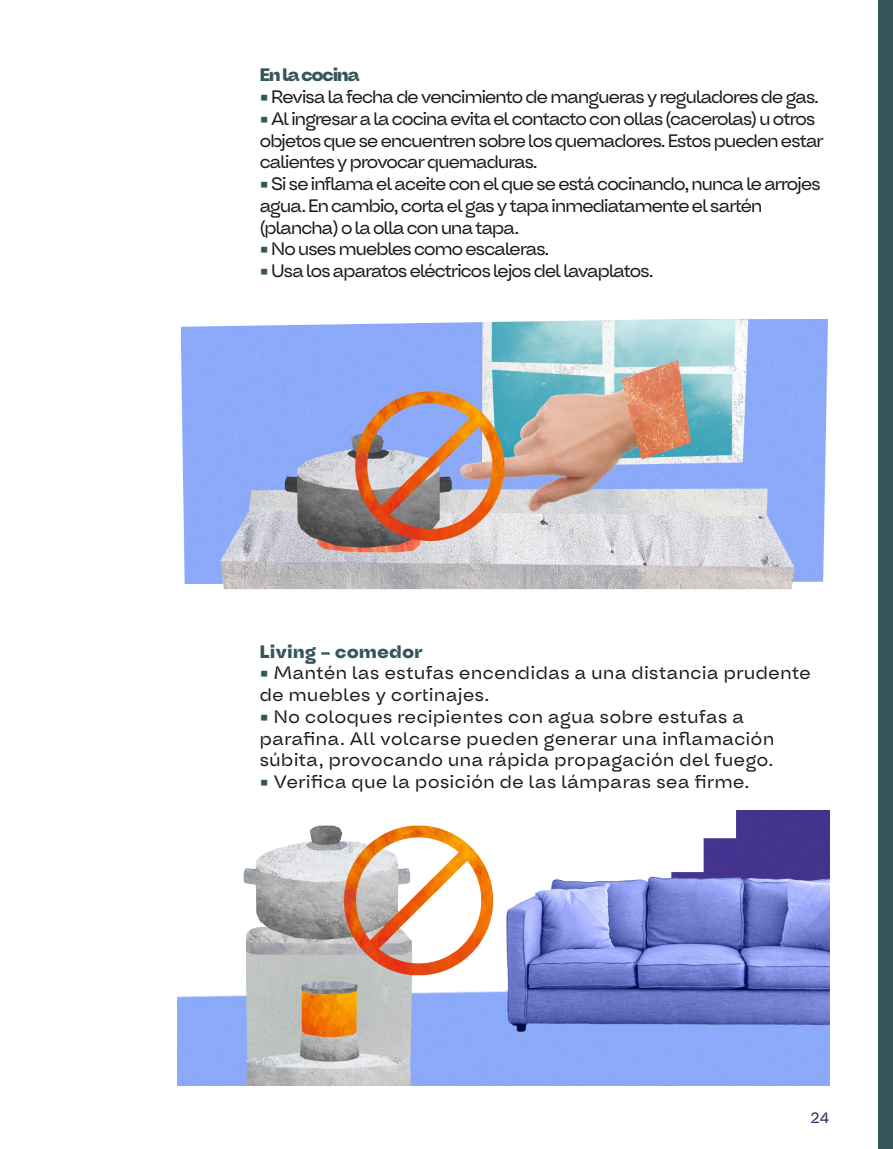
<style>
.page{position:relative;width:893px;height:1149px;background:#fff}
.page>*{position:absolute;margin:0;border:0;box-sizing:border-box;transform-origin:0 0}
.t1{font:18px/21.8px "Oddval";letter-spacing:-.08em;color:#191919}
.t2{font:18px/21.8px "Oddval";color:#191919}
.t3{font:700 18px "Oddval";color:#36555a}
.t4{font:700 18px "Oddval";letter-spacing:-.08em;color:#36555a}
.t5{font:15px "Oddval";color:#28295f}
.s1{color:#36555a}
</style>
<div class="page">
<div style="left:878px;top:0;width:15px;height:1148px;background:#36555a"></div>
<img style="left:177px;top:810px;width:652px;height:274px">
<img style="left:180px;top:319px;width:648px;height:271px">
<p class="t4" style="left:259px;top:64px;width:102px">En la cocina</p>
<p class="t1" style="left:259px;top:86px;width:561px"><span class="s1">•</span> Revisa la fecha de vencimiento de mangueras y reguladores de gas.</p>
<p class="t1" style="left:259px;top:108px;width:566px"><span class="s1">•</span> Al ingresar a la cocina evita el contacto con ollas (cacerolas) u otros objetos que se encuentren sobre los quemadores. Estos pueden estar calientes y provocar quemaduras.</p>
<p class="t1" style="left:259px;top:173px;width:563px"><span class="s1">•</span> Si se inflama el aceite con el que se está cocinando, nunca le arrojes agua. En cambio, corta el gas y tapa inmediatamente el sartén (plancha) o la olla con una tapa.</p>
<p class="t1" style="left:259px;top:238px;width:292px"><span class="s1">•</span> No uses muebles como escaleras.</p>
<p class="t1" style="left:259px;top:260px;width:396px"><span class="s1">•</span> Usa los aparatos eléctricos lejos del lavaplatos.</p>
<p class="t3" style="left:259px;top:640px;width:165px">Living – comedor</p>
<p class="t2" style="left:259px;top:662px;width:553px"><span class="s1">•</span> Mantén las estufas encendidas a una distancia prudente de muebles y cortinajes.</p>
<p class="t2" style="left:259px;top:706px;width:517px"><span class="s1">•</span> No coloques recipientes con agua sobre estufas a parafina. All volcarse pueden generar una inflamación súbita, provocando una rápida propagación del fuego.</p>
<p class="t2" style="left:259px;top:771px;width:491px"><span class="s1">•</span> Verifica que la posición de las lámparas sea firme.</p>
<p class="t5" style="left:810px;top:1107px;width:20px">24</p>
</div>
